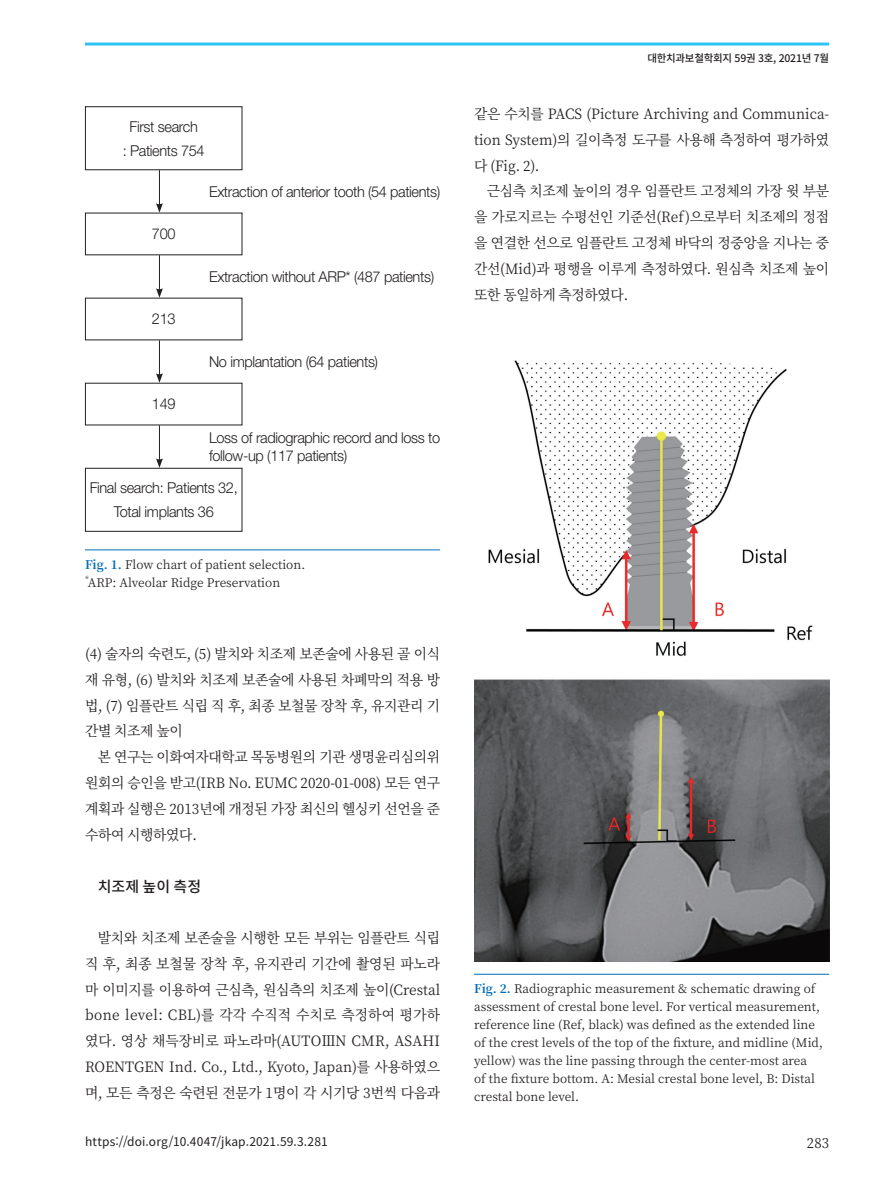
<style>
.page{position:relative;width:893px;height:1191px;background:#fff}
.page>*{position:absolute;margin:0;border:0;box-sizing:border-box;transform-origin:0 0}
.t1{font:300 15px/24px "Helvetica Neue LT Pro";letter-spacing:-.025em;color:#231f20;text-align:center}
.t2{font:500 15px "Noto Sans CJ Kkr";color:#231f20}
.t3{font:14.25px/25.8px "Noto Serif CJ Kkr";letter-spacing:-.025em;color:#231f20;text-align:justify}
.t4{font:13.5px "Noto Serif CJ Kkr";color:#231f20}
.t5{font:12px/18px "Noto Serif CJ Kkr";color:#231f20}
.t6{font:12px "Noto Sans CJ Kkr";letter-spacing:.01em;color:#231f20}
.t7{font:500 10.5px "Noto Sans CJ Kkr";letter-spacing:-.025em;color:#231f20}
.s1{font-weight:700;color:#006cb7}
</style>
<div class="page">
<hr style="left:85px;top:43px;width:744px;height:3px;background:#2bc4f3">
<div style="left:85px;top:106px;width:157px;height:64px;border:1px solid #231f20"></div>
<div style="left:85px;top:468px;width:157px;height:63px;border:1px solid #231f20"></div>
<hr style="left:159px;top:170px;width:1px;height:36px;background:#231f20">
<svg style="left:156px;top:203px;width:7px;height:10px"></svg>
<hr style="left:159px;top:255px;width:1px;height:36px;background:#231f20">
<svg style="left:156px;top:288px;width:7px;height:10px"></svg>
<hr style="left:159px;top:340px;width:1px;height:36px;background:#231f20">
<svg style="left:156px;top:373px;width:7px;height:10px"></svg>
<hr style="left:159px;top:425px;width:1px;height:36px;background:#231f20">
<svg style="left:156px;top:458px;width:7px;height:10px"></svg>
<hr style="left:85px;top:549px;width:355px;height:1px;background:#006cb7">
<hr style="left:474px;top:974px;width:355px;height:1px;background:#006cb7">
<img style="left:474px;top:360px;width:355px;height:601px">
<p class="t1" style="left:123px;top:114px;width:84px">First search<br>: Patients 754</p>
<p class="t1" style="left:152px;top:222px;width:25px">700</p>
<p class="t1" style="left:152px;top:307px;width:25px">213</p>
<p class="t1" style="left:152px;top:392px;width:25px">149</p>
<p class="t1" style="left:209px;top:179px;width:233px">Extraction of anterior tooth (54 patients)</p>
<p class="t1" style="left:209px;top:264px;width:227px">Extraction without ARP* (487 patients)</p>
<p class="t1" style="left:209px;top:349px;width:171px">No implantation (64 patients)</p>
<p class="t1" style="left:209px;top:428px;width:233px;line-height:18px;text-align:left">Loss of radiographic record and loss to follow-up (117 patients)</p>
<p class="t1" style="left:90px;top:475px;width:150px">Final search: Patients 32,<br>Total implants 36</p>
<p class="t5" style="left:85px;top:555px;width:222px"><span class="s1">Fig. 1.</span> Flow chart of patient selection. <sup>*</sup>ARP: Alveolar Ridge Preservation</p>
<p class="t3" style="left:85px;top:641px;width:357px">(4) 술자의 숙련도, (5) 발치와 치조제 보존술에 사용된 골 이식 재 유형, (6) 발치와 치조제 보존술에 사용된 차폐막의 적용 방 법, (7) 임플란트 식립 직 후, 최종 보철물 장착 후, 유지관리 기 간별 치조제 높이</p>
<p class="t3" style="left:85px;top:744px;width:357px;text-indent:13px">본 연구는 이화여자대학교 목동병원의 기관 생명윤리심의위 원회의 승인을 받고(IRB No. EUMC 2020-01-008) 모든 연구 계획과 실행은 2013년에 개정된 가장 최신의 헬싱키 선언을 준 수하여 시행하였다.</p>
<p class="t2" style="left:98px;top:878px;width:105px">치조제 높이 측정</p>
<p class="t3" style="left:85px;top:925px;width:357px;text-indent:13px">발치와 치조제 보존술을 시행한 모든 부위는 임플란트 식립 직 후, 최종 보철물 장착 후, 유지관리 기간에 촬영된 파노라 마 이미지를 이용하여 근심측, 원심측의 치조제 높이(Crestal bone level: CBL)를 각각 수직적 수치로 측정하여 평가하 였다. 영상 채득장비로 파노라마(AUTOⅢN CMR, ASAHI ROENTGEN Ind. Co., Ltd., Kyoto, Japan)를 사용하였으 며, 모든 측정은 숙련된 전문가 1명이 각 시기당 3번씩 다음과</p>
<p class="t6" style="left:85px;top:1135px;width:244px">https://doi.org/10.4047/jkap.2021.59.3.281</p>
<p class="t7" style="left:647px;top:53px;width:183px">대한치과보철학회지 59권 3호, 2021년 7월</p>
<p class="t3" style="left:474px;top:101px;width:357px">같은 수치를 PACS (Picture Archiving and Communica&shy;tion System)의 길이측정 도구를 사용해 측정하여 평가하였 다 (Fig. 2).</p>
<p class="t3" style="left:474px;top:178px;width:357px;text-indent:13px">근심측 치조제 높이의 경우 임플란트 고정체의 가장 윗 부분 을 가로지르는 수평선인 기준선(Ref)으로부터 치조제의 정점 을 연결한 선으로 임플란트 고정체 바닥의 정중앙을 지나는 중 간선(Mid)과 평행을 이루게 측정하였다. 원심측 치조제 높이 또한 동일하게 측정하였다.</p>
<p class="t5" style="left:474px;top:980px;width:350px"><span class="s1">Fig. 2.</span> Radiographic measurement &amp; schematic drawing of assessment of crestal bone level. For vertical measurement, reference line (Ref, black) was defined as the extended line of the crest levels of the top of the fixture, and midline (Mid, yellow) was the line passing through the center-most area<br>of the fixture bottom. A: Mesial crestal bone level, B: Distal crestal bone level.</p>
<p class="t4" style="left:807px;top:1135px;width:24px">283</p>
</div>
